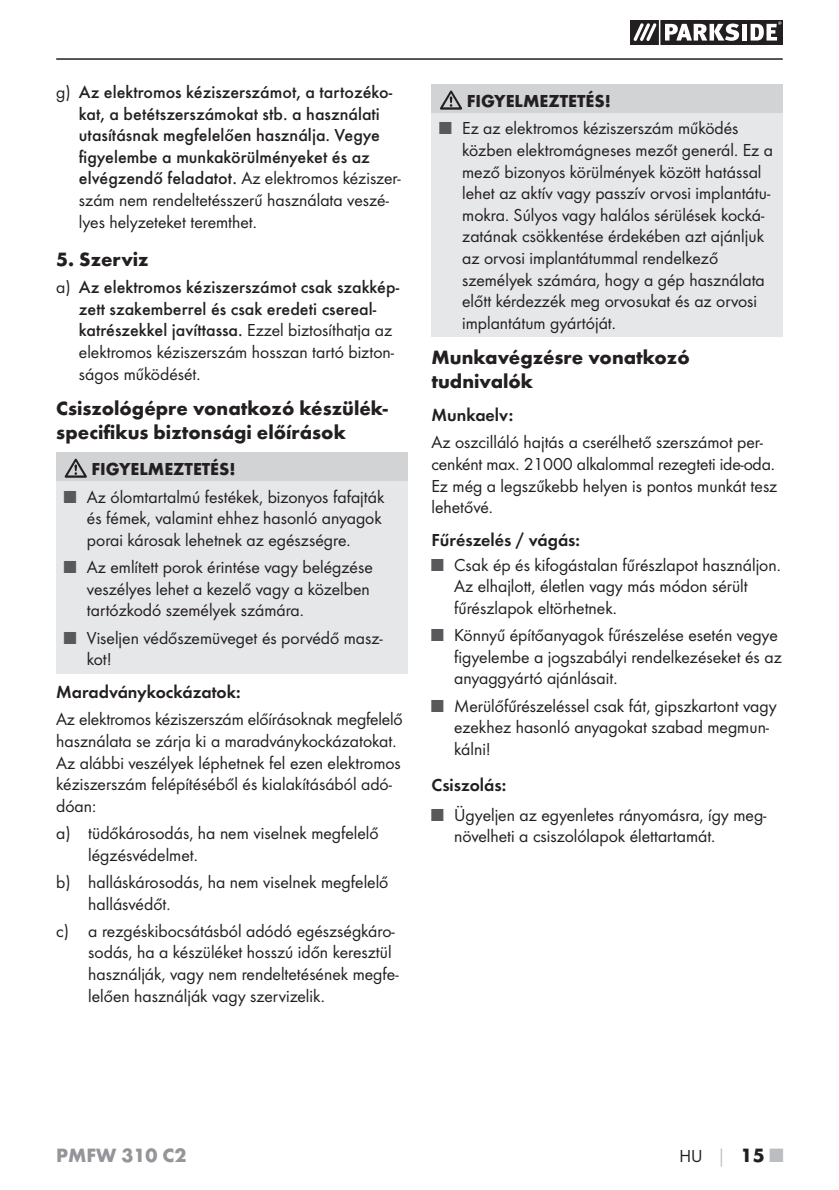
<style>
.page{position:relative;width:839px;height:1190px;background:#fff}
.page>*{position:absolute;margin:0;border:0;box-sizing:border-box;transform-origin:0 0}
.t1{font:700 20px/24px "Futura";color:#231f20}
.t2{font:700 20px "Futura";color:#939598}
.t3{font:18px/21.6px "Futura Boo";color:#231f20}
.t4{font:500 18px/21.6px "Futura";color:#231f20;text-align:center}
.t5{font:18px "Futura Dem";color:#231f20}
.t6{font:700 18px "Futura";color:#231f20}
.s1{font-family:"Futura Boo";font-weight:400}
.s2{font-family:"Futura";font-weight:500}
.s3{color:#58595b}
.s4{font-family:"Futura";font-weight:700;color:#bbbdc0}
.s5{font-family:"Futura";font-weight:700;font-size:20px}
.s6{font-family:"Futura";font-weight:700;font-size:20px;color:#bbbdc0}
</style>
<div class="page">
<hr style="left:56px;top:58px;width:726px;height:2px;background:#231f20">
<svg style="left:630px;top:20px;width:152px;height:25px"></svg>
<hr style="left:658px;top:20px;width:2px;height:25px;background:#fff">
<div style="left:56px;top:452px;width:351px;height:29px;background:#d1d3d4"></div>
<div style="left:56px;top:481px;width:351px;height:192px;background:#e6e7e8"></div>
<svg style="left:65px;top:458px;width:22px;height:20px"></svg>
<div style="left:431px;top:85px;width:351px;height:28px;background:#d1d3d4"></div>
<div style="left:431px;top:113px;width:351px;height:224px;background:#e6e7e8"></div>
<svg style="left:440px;top:91px;width:22px;height:19px"></svg>
<p class="t4" style="left:56px;top:82px;width:337px"><span class="s1">g)</span> Az elektromos kéziszerszámot, a tartozéko&shy;kat, a betétszerszámokat stb. a használati utasításnak megfelelően használja. Vegye figyelembe a munkakörülményeket és az</p>
<p class="t3" style="left:79px;top:169px;width:323px"><span class="s2">elvégzendő feladatot.</span> Az elektromos kéziszer&shy;szám nem rendeltetésszerű használata veszé&shy;lyes helyzeteket teremthet.</p>
<p class="t1" style="left:56px;top:249px;width:94px">5. Szerviz</p>
<p class="t4" style="left:79px;top:277px;width:321px;text-align:left;text-indent:-23px"><span class="s1">a)</span> Az elektromos kéziszerszámot csak szakkép&shy;zett szakemberrel és csak eredeti csereal&shy;katrészekkel javíttassa. <span class="s1">Ezzel biztosíthatja az</span></p>
<p class="t3" style="left:79px;top:342px;width:316px">elektromos kéziszerszám hosszan tartó bizton&shy;ságos működését.</p>
<p class="t1" style="left:56px;top:398px;width:333px">Csiszológépre vonatkozó készülék&shy;specifikus biztonsági előírások</p>
<p class="t6" style="left:91px;top:462px;width:145px">FIGYELMEZTETÉS!</p>
<p class="t3" style="left:87px;top:486px;width:299px;text-indent:-23px"><span class="s3">■</span> Az ólomtartalmú festékek, bizonyos fafajták és fémek, valamint ehhez hasonló anyagok porai károsak lehetnek az egészségre.</p>
<p class="t3" style="left:87px;top:557px;width:287px;text-indent:-23px"><span class="s3">■</span> Az említett porok érintése vagy belégzése veszélyes lehet a kezelő vagy a közelben tartózkodó személyek számára.</p>
<p class="t3" style="left:87px;top:627px;width:297px;text-indent:-23px"><span class="s3">■</span> Viseljen védőszemüveget és porvédő masz&shy;kot!</p>
<p class="t5" style="left:56px;top:684px;width:186px">Maradványkockázatok:</p>
<p class="t3" style="left:56px;top:709px;width:348px">Az elektromos kéziszerszám előírásoknak megfelelő használata se zárja ki a maradványkockázatokat.<br>Az alábbi veszélyek léphetnek fel ezen elektromos kéziszerszám felépítéséből és kialakításából adó&shy;dóan:</p>
<p class="t3" style="left:88px;top:823px;width:292px;text-indent:-32px">a) tüdőkárosodás, ha nem viselnek megfelelő légzésvédelmet.</p>
<p class="t3" style="left:88px;top:872px;width:301px;text-indent:-32px">b) halláskárosodás, ha nem viselnek megfelelő hallásvédőt.</p>
<p class="t3" style="left:88px;top:921px;width:311px;text-indent:-32px">c) a rezgéskibocsátásból adódó egészségkáro&shy;sodás, ha a készüléket hosszú időn keresztül használják, vagy nem rendeltetésének megfe&shy;lelően használják vagy szervizelik.</p>
<p class="t6" style="left:466px;top:94px;width:145px">FIGYELMEZTETÉS!</p>
<p class="t3" style="left:462px;top:119px;width:312px;text-indent:-23px"><span class="s3">■</span> Ez az elektromos kéziszerszám működés közben elektromágneses mezőt generál. Ez a mező bizonyos körülmények között hatással lehet az aktív vagy passzív orvosi implantátu&shy;mokra. Súlyos vagy halálos sérülések kocká&shy;zatának csökkentése érdekében azt ajánljuk az orvosi implantátummal rendelkező személyek számára, hogy a gép használata előtt kérdezzék meg orvosukat és az orvosi implantátum gyártóját.</p>
<p class="t1" style="left:431px;top:347px;width:259px">Munkavégzésre vonatkozó tudnivalók</p>
<p class="t5" style="left:431px;top:407px;width:83px">Munkaelv:</p>
<p class="t3" style="left:431px;top:432px;width:347px">Az oszcilláló hajtás a cserélhető szerszámot per&shy;cenként max. 21000 alkalommal rezegteti ide-oda.<br>Ez még a legszűkebb helyen is pontos munkát tesz lehetővé.</p>
<p class="t5" style="left:431px;top:532px;width:150px">Fűrészelés / vágás:</p>
<p class="t3" style="left:454px;top:555px;width:328px;text-indent:-23px"><span class="s3">■</span> Csak ép és kifogástalan fűrészlapot használjon.<br>Az elhajlott, életlen vagy más módon sérült fűrészlapok eltörhetnek.</p>
<p class="t3" style="left:454px;top:625px;width:329px;text-indent:-23px"><span class="s3">■</span> Könnyű építőanyagok fűrészelése esetén vegye figyelembe a jogszabályi rendelkezéseket és az anyaggyártó ajánlásait.</p>
<p class="t3" style="left:454px;top:696px;width:324px;text-indent:-23px"><span class="s3">■</span> Merülőfűrészeléssel csak fát, gipszkartont vagy ezekhez hasonló anyagokat szabad megmun&shy;kálni!</p>
<p class="t5" style="left:431px;top:776px;width:76px">Csiszolás:</p>
<p class="t3" style="left:454px;top:805px;width:313px;text-indent:-23px"><span class="s3">■</span> Ügyeljen az egyenletes rányomásra, így meg&shy;növelheti a csiszolólapok élettartamát.</p>
<p class="t2" style="left:56px;top:1147px;width:132px">PMFW 310 C2</p>
<p class="t3" style="left:679px;top:1146px;width:105px">HU <span class="s4">│</span> <span class="s5">15</span> <span class="s6">■</span></p>
</div>
